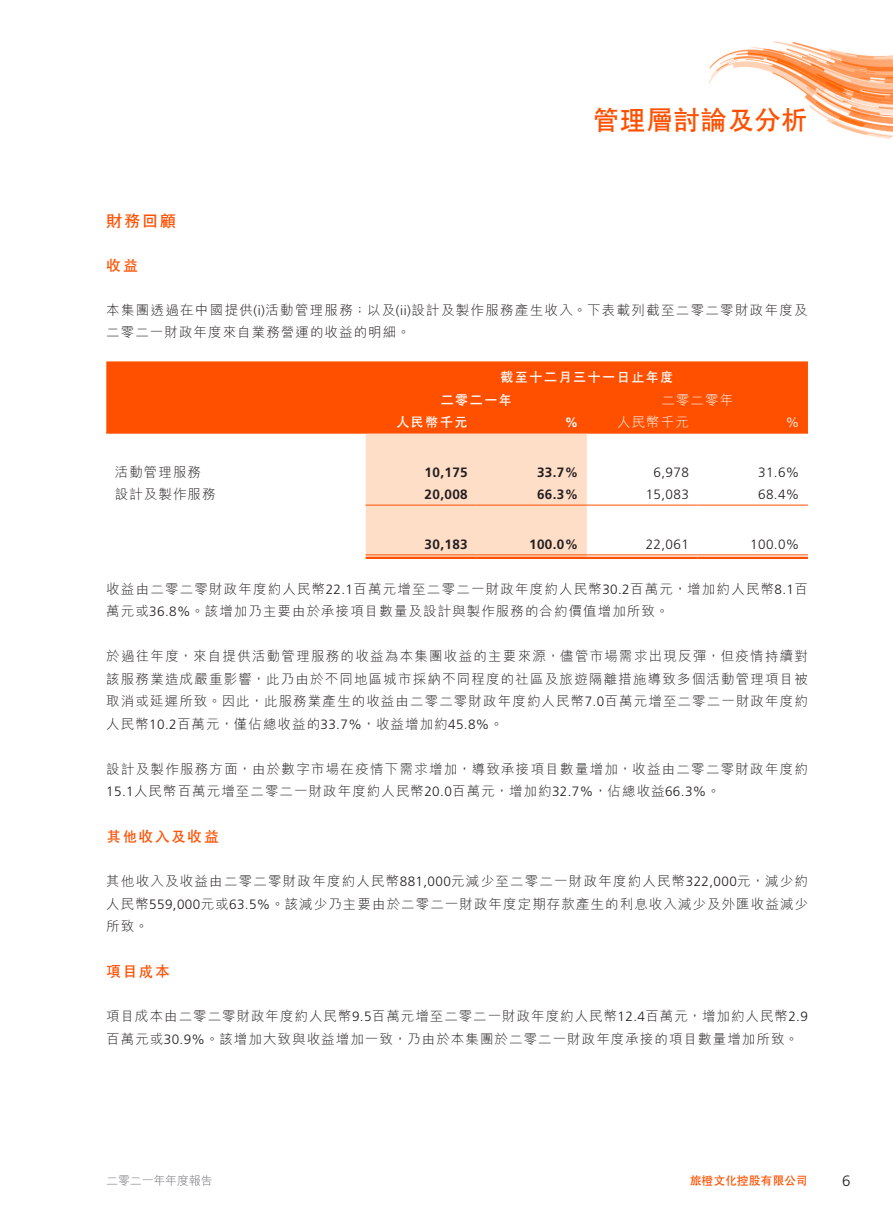
<style>
.page{position:relative;width:893px;height:1212px;background:#fff}
.page>*{position:absolute;margin:0;border:0;box-sizing:border-box;transform-origin:0 0}
.t1{font:700 27px "C Hei 2 HK";color:#ff5000}
._01_H1{font:700 16.5px "C Hei 2 HK";color:#ff5000}
._02_H2{font:700 15px "C Hei 2 HK";letter-spacing:.08em;color:#ff5000}
.t2{font:300 15px "Frutiger LT Std";color:#231f20}
._00_txt{font:300 13.5px/22.5px "M Hei HK";letter-spacing:.08em;color:#231f20}
._50_Table_txt{font:700 13.5px "Frutiger LT Std";letter-spacing:.03em;color:#231f20}
._50_Table_txt-2{font:300 13.5px "Frutiger LT Std";letter-spacing:.03em;color:#231f20}
._50_Table_txt-3{font:700 13.5px "C Hei 2 HK";letter-spacing:.08em;color:#fff}
._50_Table_txt-4{font:300 13.5px "M Hei HK";letter-spacing:.08em;color:#231f20}
._50_Table_txt-5{font:300 13.5px "M Hei HK";letter-spacing:.08em;color:#fff}
._50_Table_txt-6{font:700 13.5px "Frutiger LT Std";color:#fff}
._50_Table_txt-7{font:300 13.5px "Frutiger LT Std";color:#fff}
.t3{font:700 12px "C Hei 2 HK";letter-spacing:-.015em;color:#ff5000}
.t4{font:300 12px "M Hei HK";letter-spacing:-.015em;color:#6c6d70}
.s1{font-family:"Frutiger LT Std"}
</style>
<div class="page">
<img style="left:709px;top:41px;width:184px;height:98px">
<div style="left:106px;top:361px;width:702px;height:71px;background:#ff5000"></div>
<div style="left:366px;top:433px;width:221px;height:124px;background:#ffdec8"></div>
<hr style="left:106px;top:432px;width:260px;height:1px;background:#ff5000">
<hr style="left:366px;top:432px;width:110px;height:1px;background:#ff5000">
<hr style="left:476px;top:432px;width:111px;height:1px;background:#ff5000">
<hr style="left:587px;top:432px;width:110px;height:1px;background:#ff5000">
<hr style="left:697px;top:432px;width:111px;height:1px;background:#ff5000">
<hr style="left:366px;top:505px;width:110px;height:1px;background:#ff5000">
<hr style="left:476px;top:505px;width:111px;height:1px;background:#ff5000">
<hr style="left:587px;top:505px;width:110px;height:1px;background:#ff5000">
<hr style="left:697px;top:505px;width:111px;height:1px;background:#ff5000">
<hr style="left:366px;top:554px;width:110px;height:1px;background:#ff5000">
<hr style="left:366px;top:557px;width:110px;height:2px;background:#ff5000">
<hr style="left:476px;top:554px;width:111px;height:1px;background:#ff5000">
<hr style="left:476px;top:557px;width:111px;height:2px;background:#ff5000">
<hr style="left:587px;top:554px;width:110px;height:1px;background:#ff5000">
<hr style="left:587px;top:557px;width:110px;height:2px;background:#ff5000">
<hr style="left:697px;top:554px;width:111px;height:1px;background:#ff5000">
<hr style="left:697px;top:557px;width:111px;height:2px;background:#ff5000">
<h1 class="t1" style="left:592px;top:101px;width:217px">管理層討論及分析</h1>
<p class="_01_H1" style="left:106px;top:209px;width:71px">財務回顧</p>
<p class="_02_H2" style="left:106px;top:255px;width:33px">收益</p>
<p class="_00_txt" style="left:106px;top:298px;width:703px">本集團透過在中國提供<span class="s1">(i)</span>活動管理服務；以及<span class="s1">(ii)</span>設計及製作服務產生收入。下表載列截至二零二零財政年度及二零二一財政年度來自業務營運的收益的明細。</p>
<p class="_50_Table_txt-3" style="left:500px;top:367px;width:175px">截至十二月三十一日止年度</p>
<p class="_50_Table_txt-3" style="left:440px;top:390px;width:73px">二零二一年</p>
<p class="_50_Table_txt-5" style="left:661px;top:390px;width:73px">二零二零年</p>
<p class="_50_Table_txt-3" style="left:396px;top:412px;width:73px">人民幣千元</p>
<p class="_50_Table_txt-6" style="left:565px;top:415px;width:15px">%</p>
<p class="_50_Table_txt-5" style="left:617px;top:413px;width:73px">人民幣千元</p>
<p class="_50_Table_txt-7" style="left:786px;top:415px;width:15px">%</p>
<p class="_50_Table_txt-4" style="left:115px;top:462px;width:88px">活動管理服務</p>
<p class="_50_Table_txt" style="left:425px;top:464px;width:45px">10,175</p>
<p class="_50_Table_txt" style="left:537px;top:464px;width:43px">33.7%</p>
<p class="_50_Table_txt-2" style="left:654px;top:464px;width:37px">6,978</p>
<p class="_50_Table_txt-2" style="left:758px;top:464px;width:43px">31.6%</p>
<p class="_50_Table_txt-4" style="left:115px;top:485px;width:102px">設計及製作服務</p>
<p class="_50_Table_txt" style="left:425px;top:487px;width:45px">20,008</p>
<p class="_50_Table_txt" style="left:537px;top:487px;width:43px">66.3%</p>
<p class="_50_Table_txt-2" style="left:646px;top:487px;width:45px">15,083</p>
<p class="_50_Table_txt-2" style="left:758px;top:487px;width:43px">68.4%</p>
<p class="_50_Table_txt" style="left:425px;top:536px;width:45px">30,183</p>
<p class="_50_Table_txt" style="left:529px;top:536px;width:51px">100.0%</p>
<p class="_50_Table_txt-2" style="left:646px;top:536px;width:45px">22,061</p>
<p class="_50_Table_txt-2" style="left:750px;top:536px;width:51px">100.0%</p>
<p class="_00_txt" style="left:106px;top:577px;width:703px">收益由二零二零財政年度約人民幣<span class="s1">22.1</span>百萬元增至二零二一財政年度約人民幣<span class="s1">30.2</span>百萬元，增加約人民幣<span class="s1">8.1</span>百萬元或<span class="s1">36.8%</span>。該增加乃主要由於承接項目數量及設計與製作服務的合約價值增加所致。</p>
<p class="_00_txt" style="left:106px;top:644px;width:703px;text-align:justify">於過往年度，來自提供活動管理服務的收益為本集團收益的主要來源，儘管市場需求出現反彈，但疫情持續對該服務業造成嚴重影響，此乃由於不同地區城市採納不同程度的社區及旅遊隔離措施導致多個活動管理項目被取消或延遲所致。因此，此服務業產生的收益由二零二零財政年度約人民幣<span class="s1">7.0</span>百萬元增至二零二一財政年度約人民幣<span class="s1">10.2</span>百萬元，僅佔總收益的<span class="s1">33.7%</span>，收益增加約<span class="s1">45.8%</span>。</p>
<p class="_00_txt" style="left:106px;top:757px;width:703px">設計及製作服務方面，由於數字市場在疫情下需求增加，導致承接項目數量增加，收益由二零二零財政年度約<br><span class="s1">15.1</span>人民幣百萬元增至二零二一財政年度約人民幣<span class="s1">20.0</span>百萬元，增加約<span class="s1">32.7%</span>，佔總收益<span class="s1">66.3%</span>。</p>
<p class="_02_H2" style="left:106px;top:826px;width:114px">其他收入及收益</p>
<p class="_00_txt" style="left:106px;top:869px;width:703px;text-align:justify">其他收入及收益由二零二零財政年度約人民幣<span class="s1">881,000</span>元減少至二零二一財政年度約人民幣<span class="s1">322,000</span>元，減少約人民幣<span class="s1">559,000</span>元或<span class="s1">63.5%</span>。該減少乃主要由於二零二一財政年度定期存款產生的利息收入減少及外匯收益減少所致。</p>
<p class="_02_H2" style="left:106px;top:961px;width:65px">項目成本</p>
<p class="_00_txt" style="left:106px;top:1004px;width:703px">項目成本由二零二零財政年度約人民幣<span class="s1">9.5</span>百萬元增至二零二一財政年度約人民幣<span class="s1">12.4</span>百萬元，增加約人民幣<span class="s1">2.9</span>百萬元或<span class="s1">30.9%</span>。該增加大致與收益增加一致，乃由於本集團於二零二一財政年度承接的項目數量增加所致。</p>
<p class="t4" style="left:106px;top:1172px;width:108px">二零二一年年度報告</p>
<p class="t3" style="left:690px;top:1172px;width:120px">旅橙文化控股有限公司</p>
<p class="t2" style="left:842px;top:1172px;width:10px">6</p>
</div>
